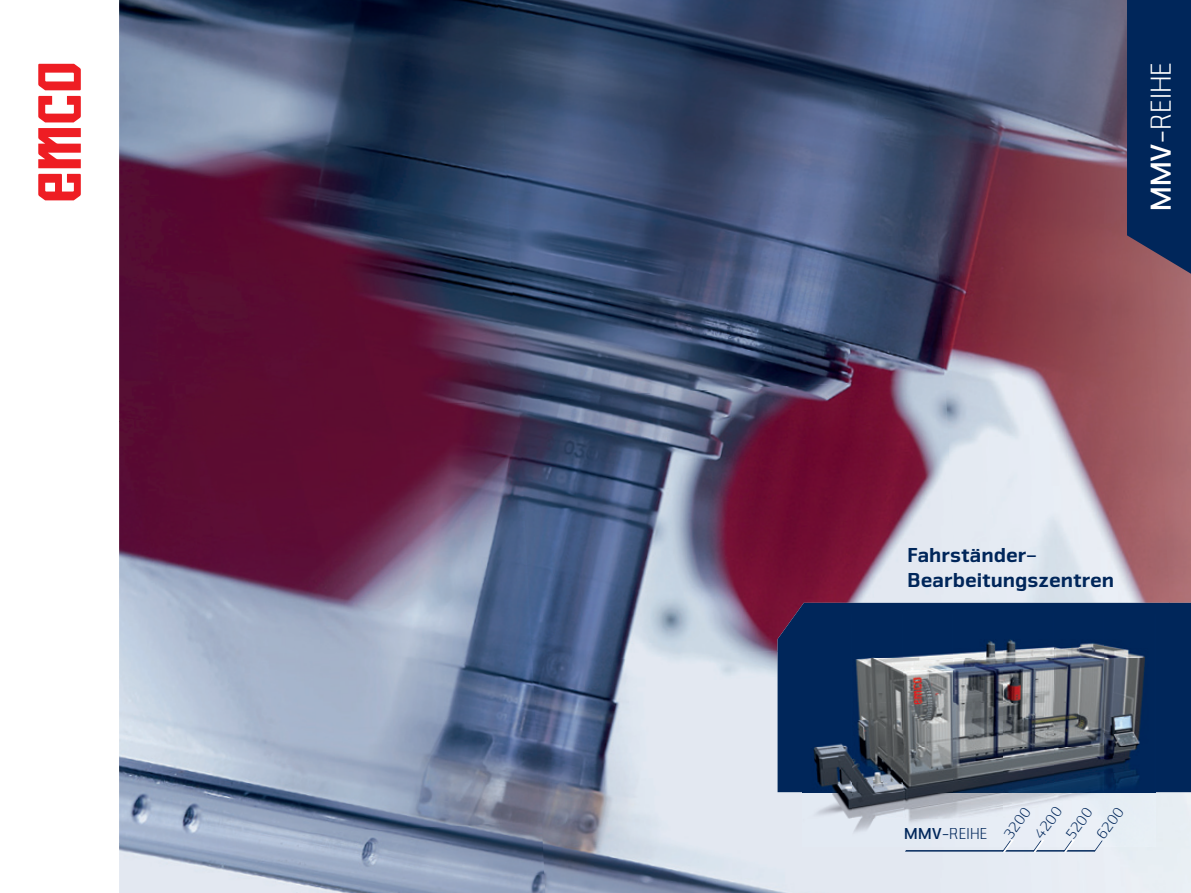
<style>
.page{position:relative;width:1191px;height:893px;background:#fff}
.page>*{position:absolute;margin:0;border:0;box-sizing:border-box;transform-origin:0 0}
.t1{font:300 30px "Nuri Pro";color:#fff}
.t2{font:900 21px/25.2px "Nuri Pro";color:#00265a}
.t3{font:300 16.5px "Nuri Pro";letter-spacing:.01em;color:#00265a}
.s1{font-weight:700}
</style>
<div class="page">
<img style="left:119px;top:0;width:378px;height:400px">
<img style="left:497px;top:0;width:427px;height:400px">
<img style="left:924px;top:0;width:213px;height:603px">
<img style="left:1137px;top:274px;width:54px;height:329px">
<img style="left:119px;top:400px;width:413px;height:421px">
<img style="left:518px;top:378px;width:439px;height:286px">
<img style="left:532px;top:651px;width:277px;height:242px">
<img style="left:119px;top:821px;width:425px;height:72px">
<div style="left:809px;top:792px;width:382px;height:101px;background:#e6ebf3"></div>
<img style="left:181px;top:874px;width:364px;height:19px">
<div style="left:777px;top:603px;width:414px;height:189px;background:#00265a"></div>
<svg style="left:38px;top:64px;width:43px;height:26px"></svg>
<svg style="left:38px;top:174px;width:43px;height:26px"></svg>
<svg style="left:38px;top:128px;width:43px;height:40px"></svg>
<svg style="left:38px;top:96px;width:43px;height:26px"></svg>
<svg style="left:1127px;top:0;width:64px;height:274px;background:#0b2a5a"></svg>
<img style="left:802px;top:614px;width:353px;height:232px">
<svg style="left:905px;top:840px;width:197px;height:12px;background:#c8d2e0"></svg>
<h1 class="t1" style="left:1143px;top:211px;width:150px;rotate:-90deg"><span class="s1">MMV</span>-REIHE</h1>
<p class="t2" style="left:907px;top:542px;width:208px">Fahrständer-<br>Bearbeitungszentren</p>
<p class="t3" style="left:904px;top:824px;width:85px"><span class="s1">MMV</span>-REIHE</p>
<p class="t3" style="left:999px;top:831px;width:36px;rotate:-54deg">3200</p>
<p class="t3" style="left:1030px;top:831px;width:37px;rotate:-54deg">4200</p>
<p class="t3" style="left:1061px;top:831px;width:36px;rotate:-54deg">5200</p>
<p class="t3" style="left:1092px;top:831px;width:37px;rotate:-54deg">6200</p>
</div>
